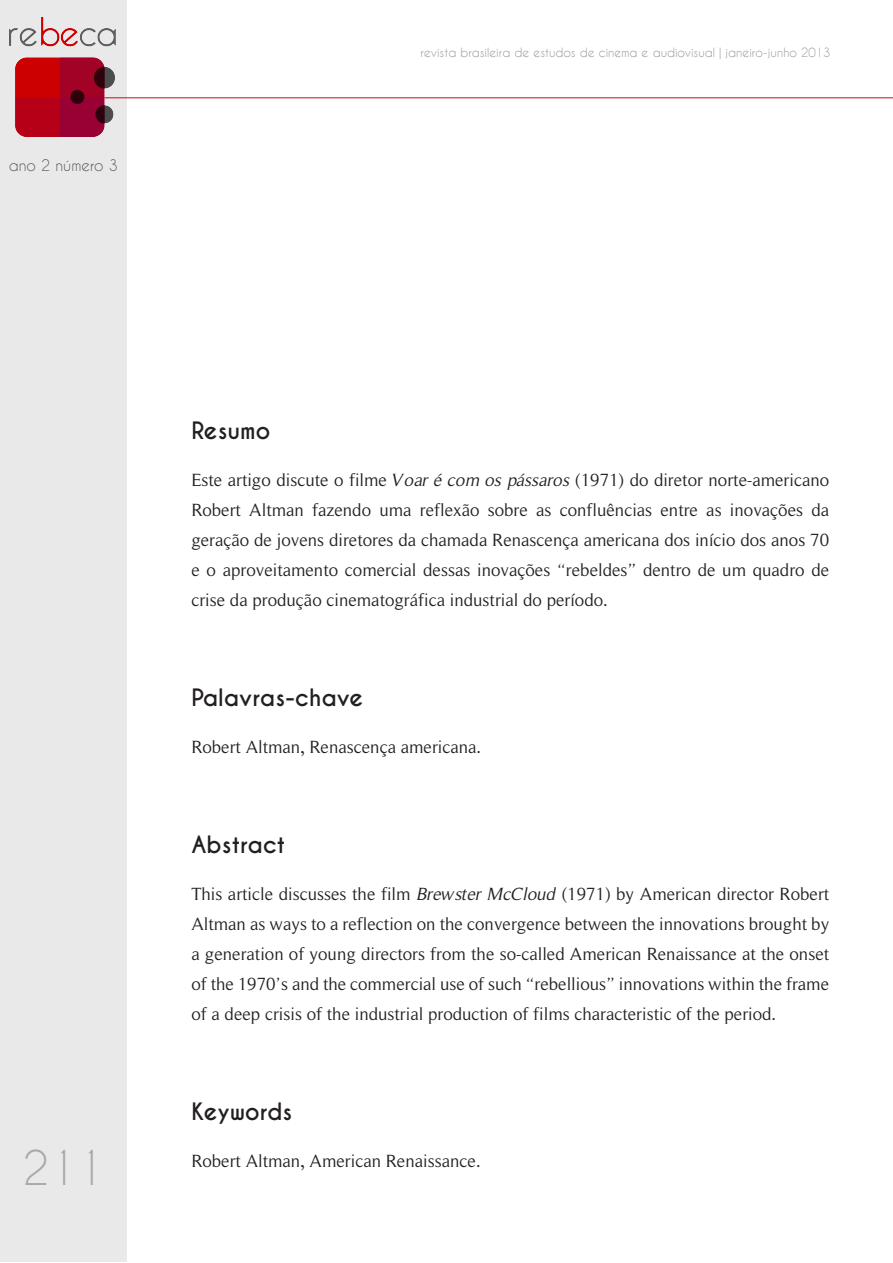
<style>
.page{position:relative;width:893px;height:1263px;background:#fff}
.page>*{position:absolute;margin:0;border:0;box-sizing:border-box;transform-origin:0 0}
.t1{font:45px "Caviar Dreams";color:#a8a9ad}
.t2{font:700 22.5px "Caviar Dreams";color:#231f20}
.t3{font:18px/30px "Roman Serif";color:#231f20;text-align:justify}
.t4{font:15px "Caviar Dreams";color:#57585a}
.t5{font:12px "Caviar Dreams";color:#939598}
.s1{font-style:italic}
</style>
<div class="page">
<div style="left:1px;top:1px;width:126px;height:1261px;background:#e9e9e9"></div>
<hr style="left:98px;top:97px;width:795px;height:1px;background:#d1232a">
<img style="left:10px;top:17px;width:106px;height:119px">
<p class="t4" style="left:9px;top:156px;width:111px">ano 2 número 3</p>
<p class="t5" style="left:421px;top:46px;width:411px">revista brasileira de estudos de cinema e audiovisual | janeiro-junho 2013</p>
<h1 class="t1" style="left:22px;top:1141px;width:84px">211</h1>
<p class="t2" style="left:191px;top:416px;width:80px">Resumo</p>
<p class="t3" style="left:191px;top:464px;width:639px">Este artigo discute o filme <span class="s1">Voar é com os pássaros</span> (1971) do diretor norte-americano Robert Altman fazendo uma reflexão sobre as confluências entre as inovações da geração de jovens diretores da chamada Renascença americana dos início dos anos 70 e o aproveitamento comercial dessas inovações “rebeldes” dentro de um quadro de crise da produção cinematográfica industrial do período.</p>
<p class="t2" style="left:191px;top:683px;width:174px">Palavras-chave</p>
<p class="t3" style="left:191px;top:731px;width:291px">Robert Altman, Renascença americana.</p>
<p class="t2" style="left:191px;top:830px;width:95px">Abstract</p>
<p class="t3" style="left:191px;top:878px;width:639px">This article discusses the film <span class="s1">Brewster McCloud</span> (1971) by American director Robert Altman as ways to a reflection on the convergence between the innovations brought by a generation of young directors from the so-called American Renaissance at the onset of the 1970’s and the commercial use of such “rebellious” innovations within the frame of a deep crisis of the industrial production of films characteristic of the period.</p>
<p class="t2" style="left:191px;top:1098px;width:102px">Keywords</p>
<p class="t3" style="left:191px;top:1145px;width:291px">Robert Altman, American Renaissance.</p>
</div>
